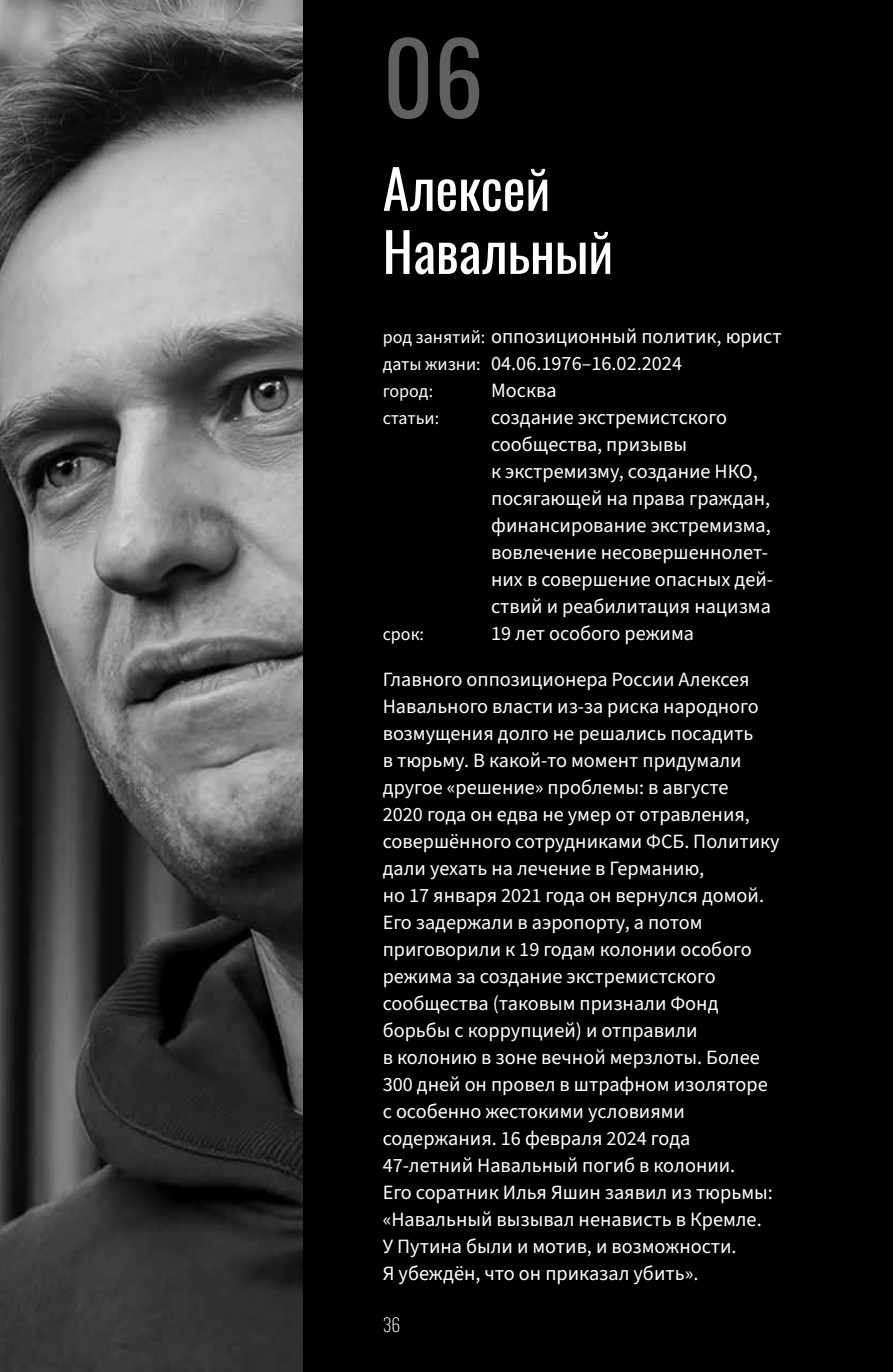
<style>
.page{position:relative;width:893px;height:1372px;background:#fff}
.page>*{position:absolute;margin:0;border:0;box-sizing:border-box;transform-origin:0 0}
.t1{font:99px "Oswald";color:#60605f}
.t2{font:54px/63px "Oswald";color:#fff}
.t3{font:20.25px/27px "Source Sans 3";color:#fff}
.t4{font:18px/27px "Source Sans 3";color:#fff}
.t5{font:200 18px "Oswald";color:#fff}
</style>
<div class="page">
<div style="left:0;top:0;width:893px;height:1371px;background:#000"></div>
<img style="left:0;top:0;width:303px;height:1371px">
<h1 class="t1" style="left:383px;top:-10px;width:102px">06</h1>
<h2 class="t2" style="left:383px;top:152px;width:232px">Алексей<br>Навальный</h2>
<p class="t3" style="left:491px;top:323px;width:292px">оппозиционный политик, юрист<br>04.06.1976–16.02.2024<br>Москва<br>создание экстремистского сообщества, призывы<br>к экстремизму, создание НКО, посягающей на права граждан, финансирование экстремизма, вовлечение несовершеннолет&shy;них в совершение опасных дей&shy;ствий и реабилитация нацизма<br>19 лет особого режима</p>
<p class="t4" style="left:383px;top:324px;width:104px">род занятий: даты жизни: город: статьи:</p>
<p class="t4" style="left:383px;top:621px;width:43px">срок:</p>
<p class="t3" style="left:383px;top:666px;width:398px">Главного оппозиционера России Алексея Навального власти из-за риска народного возмущения долго не решались посадить<br>в тюрьму. В какой-то момент придумали другое «решение» проблемы: в августе<br>2020 года он едва не умер от отравления, совершённого сотрудниками ФСБ. Политику дали уехать на лечение в Германию,<br>но 17 января 2021 года он вернулся домой.<br>Его задержали в аэропорту, а потом приговорили к 19 годам колонии особого режима за создание экстремистского сообщества (таковым признали Фонд борьбы с коррупцией) и отправили<br>в колонию в зоне вечной мерзлоты. Более 300 дней он провел в штрафном изоляторе с особенно жестокими условиями содержания. 16 февраля 2024 года 47-летний Навальный погиб в колонии.<br>Его соратник Илья Яшин заявил из тюрьмы: «Навальный вызывал ненависть в Кремле.<br>У Путина были и мотив, и возможности.<br>Я убеждён, что он приказал убить».</p>
<p class="t5" style="left:383px;top:1308px;width:19px">36</p>
</div>
